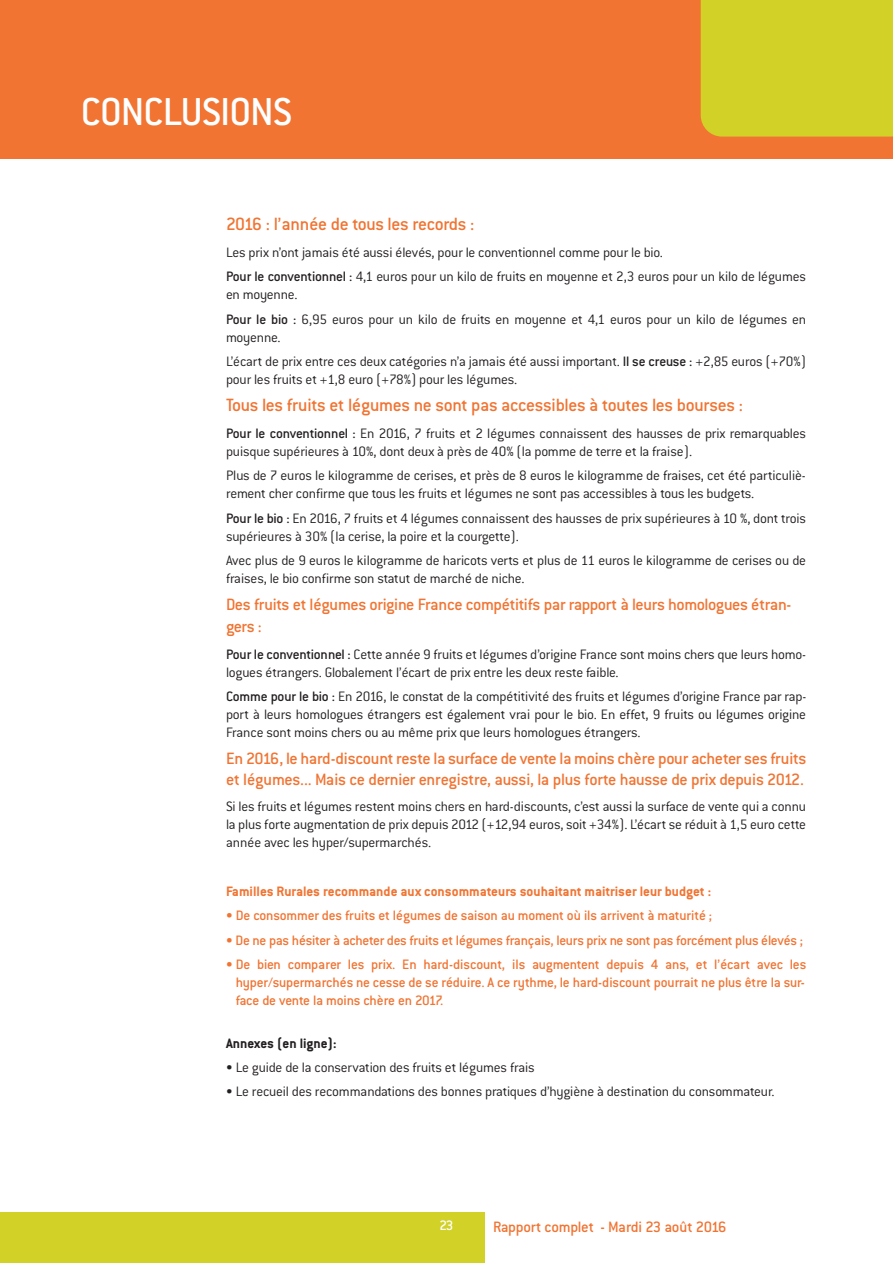
<style>
.page{position:relative;width:893px;height:1263px;background:#fff}
.page>*{position:absolute;margin:0;border:0;box-sizing:border-box;transform-origin:0 0}
.t1{font:500 42.75px "Conduit ITC";letter-spacing:-.02em;color:#fff}
.t2{font:500 19.5px "Conduit ITC";letter-spacing:-.015em;color:#f17432}
.t3{font:500 18px/22.5px "Conduit ITC";letter-spacing:-.02em;color:#f17432}
.t4{font:500 16.5px "Conduit ITC";letter-spacing:-.015em;color:#f17432}
.t5{font:300 15px/18px "Conduit ITC";letter-spacing:-.015em;color:#231f20}
.t6{font:500 15px/18px "Conduit ITC";letter-spacing:-.015em;color:#f17432;text-align:justify}
.t7{font:700 15px "Conduit ITC";color:#f17432}
.t8{font:700 15px "Conduit ITC";color:#231f20}
.t9{font:500 15px "Conduit ITC";color:#fff}
.s1{font-weight:500}
</style>
<div class="page">
<div style="left:0;top:0;width:893px;height:159px;background:#f17432"></div>
<div style="left:701px;top:0;width:192px;height:137px;background:#d1d128"></div>
<div style="left:0;top:1212px;width:485px;height:51px;background:#d1d128"></div>
<h1 class="t1" style="left:81px;top:98px;width:213px">CONCLUSIONS</h1>
<h2 class="t2" style="left:226px;top:218px;width:250px">2016 : l’année de tous les records :</h2>
<p class="t5" style="left:226px;top:242px;width:582px;line-height:24.3px">Les prix n’ont jamais été aussi élevés, pour le conventionnel comme pour le bio.<br><span class="s1">Pour le conventionnel :</span> 4,1 euros pour un kilo de fruits en moyenne et 2,3 euros pour un kilo de légumes</p>
<p class="t5" style="left:226px;top:284px;width:582px;line-height:24.3px">en moyenne.<br><span class="s1">Pour le bio :</span> 6,95 euros pour un kilo de fruits en moyenne et 4,1 euros pour un kilo de légumes en</p>
<p class="t5" style="left:226px;top:326px;width:582px;line-height:24.3px">moyenne.<br>L’écart de prix entre ces deux catégories n’a jamais été aussi important. <span class="s1">Il se creuse :</span> +2,85 euros (+70%)</p>
<p class="t5" style="left:226px;top:372px;width:293px">pour les fruits et +1,8 euro (+78%) pour les légumes.</p>
<h2 class="t2" style="left:226px;top:399px;width:518px">Tous les fruits et légumes ne sont pas accessibles à toutes les bourses :</h2>
<p class="t5" style="left:226px;top:426px;width:582px"><span class="s1">Pour le conventionnel :</span> En 2016, 7 fruits et 2 légumes connaissent des hausses de prix remarquables puisque supérieures à 10%, dont deux à près de 40% (la pomme de terre et la fraise).</p>
<p class="t5" style="left:226px;top:468px;width:581px">Plus de 7 euros le kilogramme de cerises, et près de 8 euros le kilogramme de fraises, cet été particuliè&shy;rement cher confirme que tous les fruits et légumes ne sont pas accessibles à tous les budgets.</p>
<p class="t5" style="left:226px;top:511px;width:582px"><span class="s1">Pour le bio :</span> En 2016, 7 fruits et 4 légumes connaissent des hausses de prix supérieures à 10 %, dont trois supérieures à 30% (la cerise, la poire et la courgette).</p>
<p class="t5" style="left:226px;top:553px;width:582px">Avec plus de 9 euros le kilogramme de haricots verts et plus de 11 euros le kilogramme de cerises ou de fraises, le bio confirme son statut de marché de niche.</p>
<p class="t3" style="left:226px;top:595px;width:567px">Des fruits et légumes origine France compétitifs par rapport à leurs homologues étran&shy;gers :</p>
<p class="t5" style="left:226px;top:647px;width:582px"><span class="s1">Pour le conventionnel :</span> Cette année 9 fruits et légumes d’origine France sont moins chers que leurs homo&shy;logues étrangers. Globalement l’écart de prix entre les deux reste faible.</p>
<p class="t5" style="left:226px;top:689px;width:582px;text-align:justify"><span class="s1">Comme pour le bio :</span> En 2016, le constat de la compétitivité des fruits et légumes d’origine France par rap&shy;port à leurs homologues étrangers est également vrai pour le bio. En effet, 9 fruits ou légumes origine France sont moins chers ou au même prix que leurs homologues étrangers.</p>
<p class="t3" style="left:226px;top:749px;width:582px;line-height:21.6px">En 2016, le hard-discount reste la surface de vente la moins chère pour acheter ses fruits et légumes... Mais ce dernier enregistre, aussi, la plus forte hausse de prix depuis 2012.</p>
<p class="t5" style="left:226px;top:799px;width:582px;text-align:justify">Si les fruits et légumes restent moins chers en hard-discounts, c’est aussi la surface de vente qui a connu la plus forte augmentation de prix depuis 2012 (+12,94 euros, soit +34%). L’écart se réduit à 1,5 euro cette année avec les hyper/supermarchés.</p>
<p class="t7" style="left:226px;top:887px;width:487px">Familles Rurales recommande aux consommateurs souhaitant maitriser leur budget :</p>
<p class="t6" style="left:226px;top:908px;width:488px">• De consommer des fruits et légumes de saison au moment où ils arrivent à maturité ;</p>
<p class="t6" style="left:226px;top:933px;width:579px">• De ne pas hésiter à acheter des fruits et légumes français, leurs prix ne sont pas forcément plus élevés ;</p>
<p class="t6" style="left:236px;top:957px;width:572px;text-indent:-10px">• De bien comparer les prix. En hard-discount, ils augmentent depuis 4 ans, et l’écart avec les hyper/supermarchés ne cesse de se réduire. A ce rythme, le hard-discount pourrait ne plus être la sur&shy;face de vente la moins chère en 2017.</p>
<p class="t8" style="left:226px;top:1038px;width:112px">Annexes (en ligne):</p>
<p class="t5" style="left:226px;top:1060px;width:310px">• Le guide de la conservation des fruits et légumes frais</p>
<p class="t5" style="left:226px;top:1084px;width:550px">• Le recueil des recommandations des bonnes pratiques d’hygiène à destination du consommateur.</p>
<p class="t9" style="left:439px;top:1220px;width:16px">23</p>
<p class="t4" style="left:493px;top:1221px;width:235px">Rapport complet - Mardi 23 août 2016</p>
</div>
